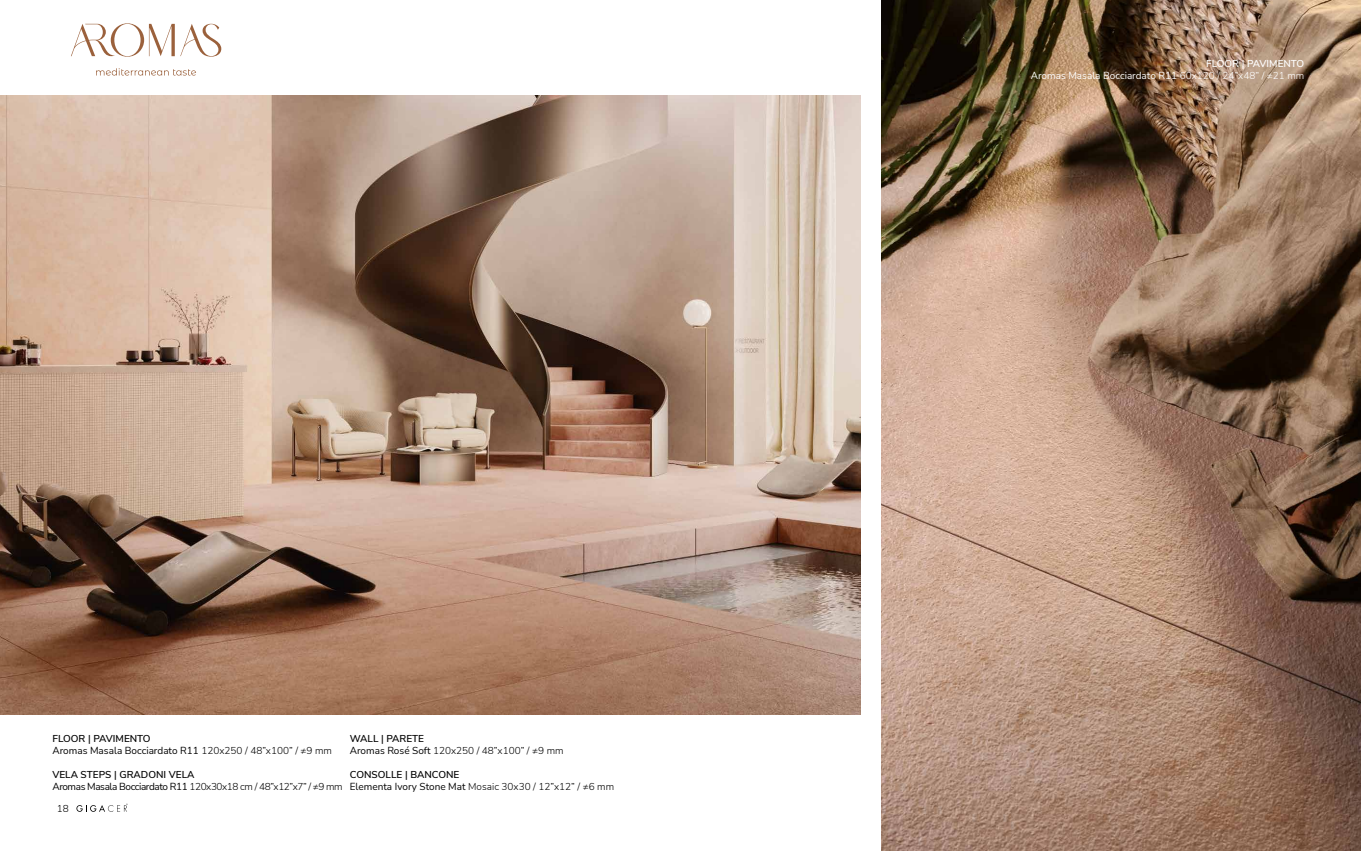
<style>
.page{position:relative;width:1361px;height:851px;background:#fff}
.page>*{position:absolute;margin:0;border:0;box-sizing:border-box;transform-origin:0 0}
.t1{font:300 10px/12px "Nunito Sans";color:#000}
.t2{font:300 10px/12px "Nunito Sans";letter-spacing:-.04em;color:#000}
.t3{font:10px/12px "Nunito Sans";color:#000}
.t4{font:10px/12px "Nunito Sans";color:#fff;text-align:right}
.s1{font-weight:600}
.s2{font-weight:300}
.s3{font-weight:400}
</style>
<div class="page">
<img style="left:882px;top:0;width:479px;height:850px">
<img style="left:0;top:96px;width:861px;height:618px">
<svg style="left:76px;top:803px;width:52px;height:8px"></svg>
<svg style="left:96px;top:68px;width:100px;height:8px"></svg>
<svg style="left:71px;top:23px;width:150px;height:34px"></svg>
<p class="t3" style="left:52px;top:732px;width:281px"><span class="s1">FLOOR | PAVIMENTO<br></span>Aromas Masala Bocciardato R11 <span class="s2">120x250 / 48”x100” / ≠9 mm</span></p>
<p class="t2" style="left:52px;top:768px;width:292px"><span class="s1">VELA STEPS | GRADONI VELA<br></span><span class="s3">Aromas Masala Bocciardato R11</span> 120x30x18 cm / 48”x12”x7” / ≠9 mm</p>
<p class="t1" style="left:57px;top:801px;width:13px">18</p>
<p class="t1" style="left:350px;top:732px;width:215px"><span class="s1">WALL | PARETE<br></span><span class="s3">Aromas Rosé Soft</span> 120x250 / 48”x100” / ≠9 mm</p>
<p class="t1" style="left:350px;top:768px;width:266px"><span class="s1">CONSOLLE | BANCONE<br></span><span class="s3">Elementa Ivory Stone Mat</span> Mosaic 30x30 / 12”x12” / ≠6 mm</p>
<p class="t4" style="left:1031px;top:57px;width:275px"><span class="s1">FLOOR | PAVIMENTO<br></span>Aromas Masala Bocciardato R11 <span class="s2">60x120 / 24”x48” / ≠21 mm</span></p>
</div>
